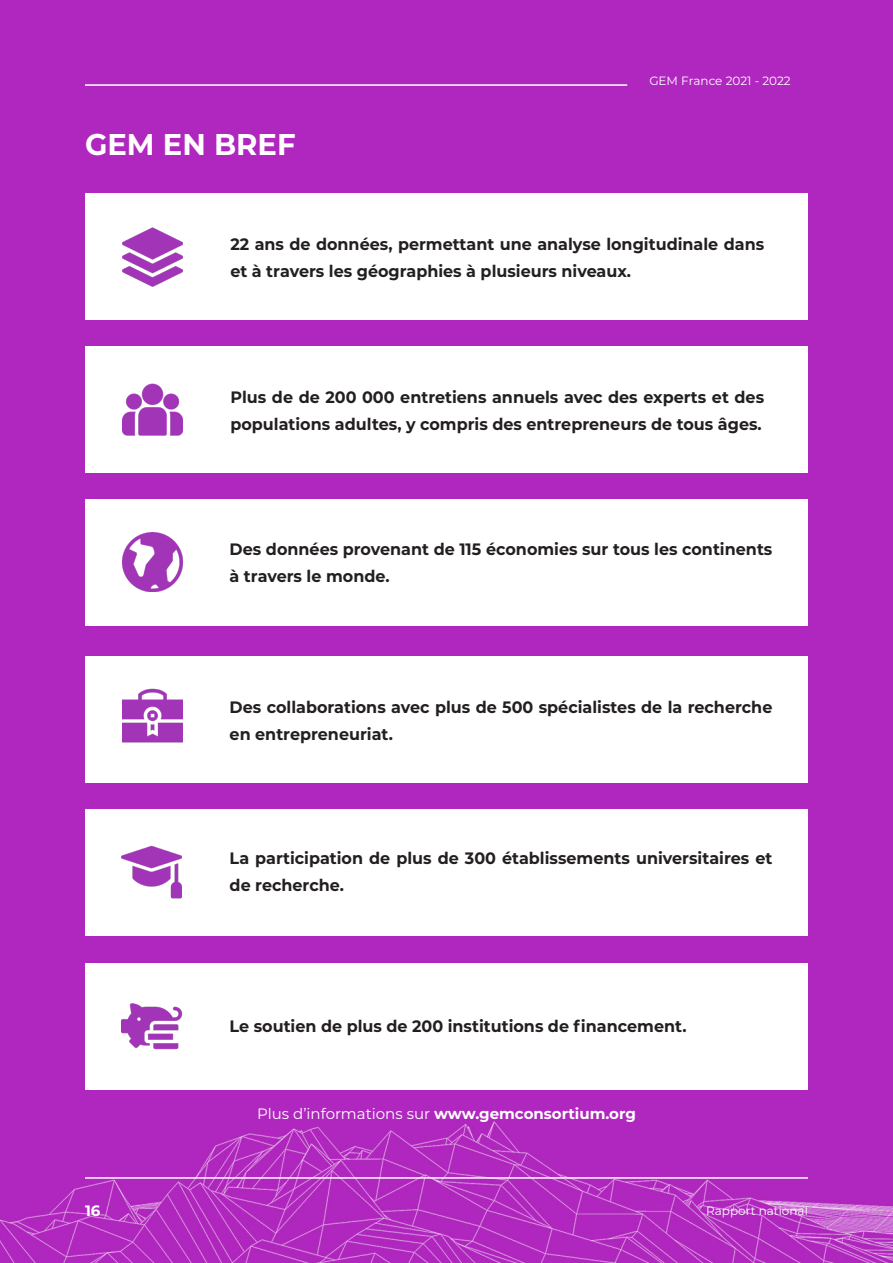
<style>
.page{position:relative;width:893px;height:1263px;background:#b027bf}
.page>*{position:absolute;margin:0;border:0;box-sizing:border-box;transform-origin:0 0}
.t1{font:700 30px "Montserrat";color:#fff}
.t2{font:700 16.5px/27px "Montserrat";color:#231f20}
.t3{font:15px "Montserrat";color:#fff}
.t4{font:700 15px "Montserrat";color:#fff}
.t5{font:12px "Montserrat";color:#fff}
.s1{font-weight:700}
</style>
<div class="page">
<hr style="left:85px;top:1177px;width:723px;height:2px;background:#fff">
<hr style="left:85px;top:84px;width:542px;height:2px;background:#fff">
<div style="left:85px;top:194px;width:723px;height:126px;background:#fff"></div>
<div style="left:85px;top:346px;width:723px;height:127px;background:#fff"></div>
<div style="left:85px;top:499px;width:723px;height:126px;background:#fff"></div>
<div style="left:85px;top:657px;width:723px;height:126px;background:#fff"></div>
<div style="left:85px;top:809px;width:723px;height:126px;background:#fff"></div>
<div style="left:85px;top:963px;width:723px;height:126px;background:#fff"></div>
<img style="left:122px;top:227px;width:60px;height:60px">
<img style="left:122px;top:383px;width:60px;height:53px">
<img style="left:122px;top:532px;width:60px;height:60px">
<img style="left:122px;top:688px;width:60px;height:55px">
<img style="left:122px;top:845px;width:59px;height:54px">
<img style="left:122px;top:1003px;width:59px;height:47px">
<h2 class="t1" style="left:85px;top:123px;width:212px">GEM EN BREF</h2>
<p class="t5" style="left:649px;top:72px;width:143px">GEM France 2021 - 2022</p>
<p class="t2" style="left:230px;top:230px;width:535px">22 ans de données, permettant une analyse longitudinale dans et à travers les géographies à plusieurs niveaux.</p>
<p class="t2" style="left:230px;top:382px;width:535px">Plus de de 200 000 entretiens annuels avec des experts et des populations adultes, y compris des entrepreneurs de tous âges.</p>
<p class="t2" style="left:230px;top:535px;width:544px">Des données provenant de 115 économies sur tous les continents à travers le monde.</p>
<p class="t2" style="left:230px;top:693px;width:544px">Des collaborations avec plus de 500 spécialistes de la recherche en entrepreneuriat.</p>
<p class="t2" style="left:230px;top:844px;width:544px">La participation de plus de 300 établissements universitaires et de recherche.</p>
<p class="t2" style="left:230px;top:1012px;width:457px">Le soutien de plus de 200 institutions de financement.</p>
<p class="t3" style="left:257px;top:1104px;width:380px">Plus d’informations sur <span class="s1">www.gemconsortium.org</span></p>
<p class="t4" style="left:85px;top:1200px;width:17px">16</p>
<p class="t5" style="left:706px;top:1202px;width:103px">Rapport national</p>
</div>
